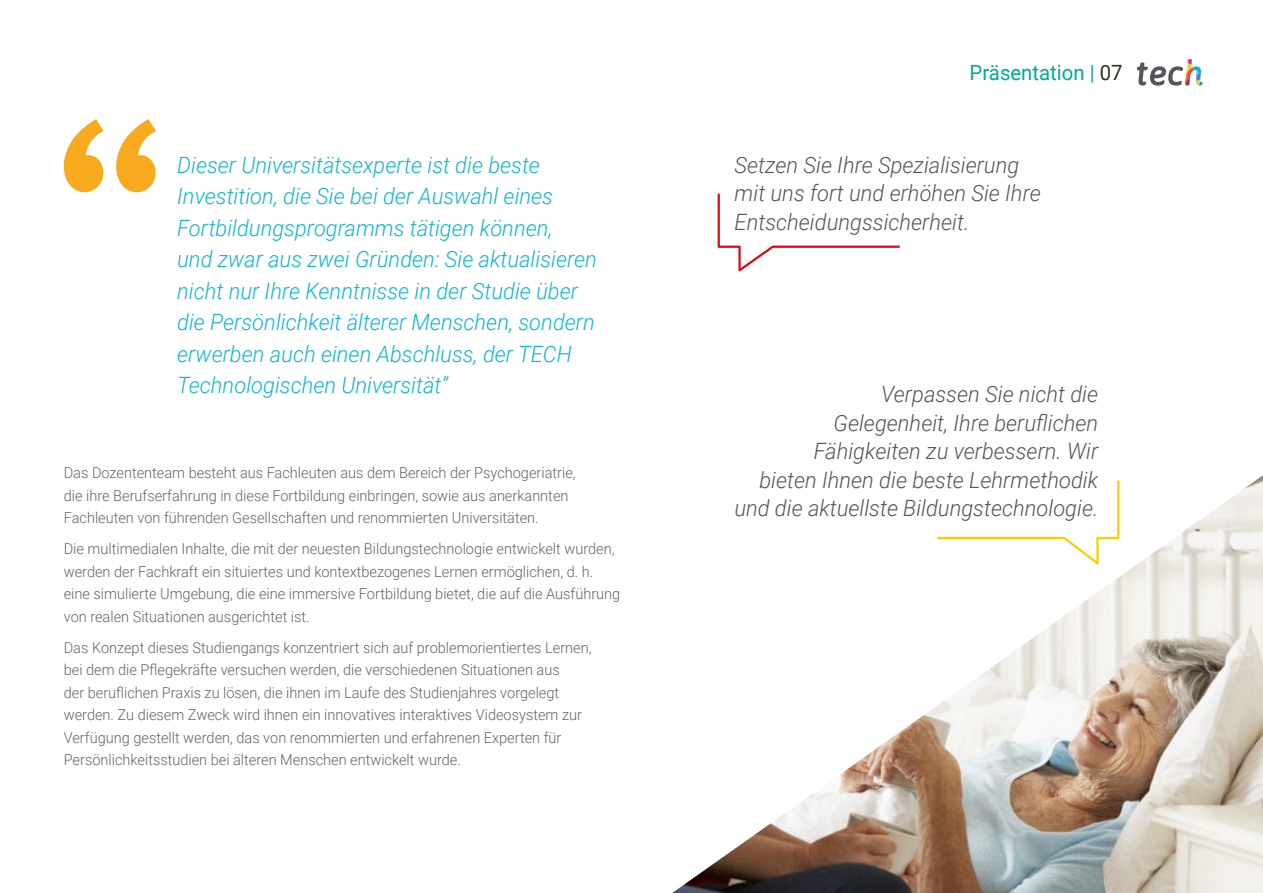
<style>
.page{position:relative;width:1263px;height:893px;background:#fff}
.page>*{position:absolute;margin:0;border:0;box-sizing:border-box;transform-origin:0 0}
.t1{font:italic 300 22.5px/31.5px "Roboto";color:#0fb6cf}
.t2{font:italic 300 22.5px/28.5px "Roboto";color:#52555b;text-align:right}
.t3{font:21px "Roboto";color:#00a996}
.t4{font:300 15px/22.5px "Roboto";color:#61646a}
.s1{color:#312e20}
</style>
<div class="page">
<img style="left:672px;top:475px;width:591px;height:418px">
<svg style="left:1137px;top:59px;width:65px;height:27px"></svg>
<svg style="left:64px;top:119px;width:92px;height:73px"></svg>
<svg style="left:935px;top:478px;width:185px;height:90px"></svg>
<svg style="left:717px;top:193px;width:183px;height:79px"></svg>
<p class="t1" style="left:177px;top:148px;width:421px">Dieser Universitätsexperte ist die beste Investition, die Sie bei der Auswahl eines Fortbildungsprogramms tätigen können,<br>und zwar aus zwei Gründen: Sie aktualisieren nicht nur Ihre Kenntnisse in der Studie über die Persönlichkeit älterer Menschen, sondern erwerben auch einen Abschluss, der TECH Technologischen Universität”</p>
<p class="t4" style="left:64px;top:461px;width:513px">Das Dozententeam besteht aus Fachleuten aus dem Bereich der Psychogeriatrie, die ihre Berufserfahrung in diese Fortbildung einbringen, sowie aus anerkannten<br>Fachleuten von führenden Gesellschaften und renommierten Universitäten.</p>
<p class="t4" style="left:64px;top:537px;width:558px">Die multimedialen Inhalte, die mit der neuesten Bildungstechnologie entwickelt wurden, werden der Fachkraft ein situiertes und kontextbezogenes Lernen ermöglichen, d. h. eine simulierte Umgebung, die eine immersive Fortbildung bietet, die auf die Ausführung von realen Situationen ausgerichtet ist.</p>
<p class="t4" style="left:64px;top:636px;width:529px">Das Konzept dieses Studiengangs konzentriert sich auf problemorientiertes Lernen, bei dem die Pflegekräfte versuchen werden, die verschiedenen Situationen aus<br>der beruflichen Praxis zu lösen, die ihnen im Laufe des Studienjahres vorgelegt werden. Zu diesem Zweck wird ihnen ein innovatives interaktives Videosystem zur Verfügung gestellt werden, das von renommierten und erfahrenen Experten für Persönlichkeitsstudien bei älteren Menschen entwickelt wurde.</p>
<h2 class="t3" style="left:969px;top:57px;width:155px">Präsentation | <span class="s1">07</span></h2>
<h1 class="t2" style="left:735px;top:149px;width:308px;text-align:left">Setzen Sie Ihre Spezialisierung mit uns fort und erhöhen Sie Ihre<br>Entscheidungssicherheit.</h1>
<h1 class="t2" style="left:734px;top:379px;width:365px">Verpassen Sie nicht die<br>Gelegenheit, Ihre beruflichen Fähigkeiten zu verbessern. Wir<br>bieten Ihnen die beste Lehrmethodik und die aktuellste Bildungstechnologie.</h1>
</div>
